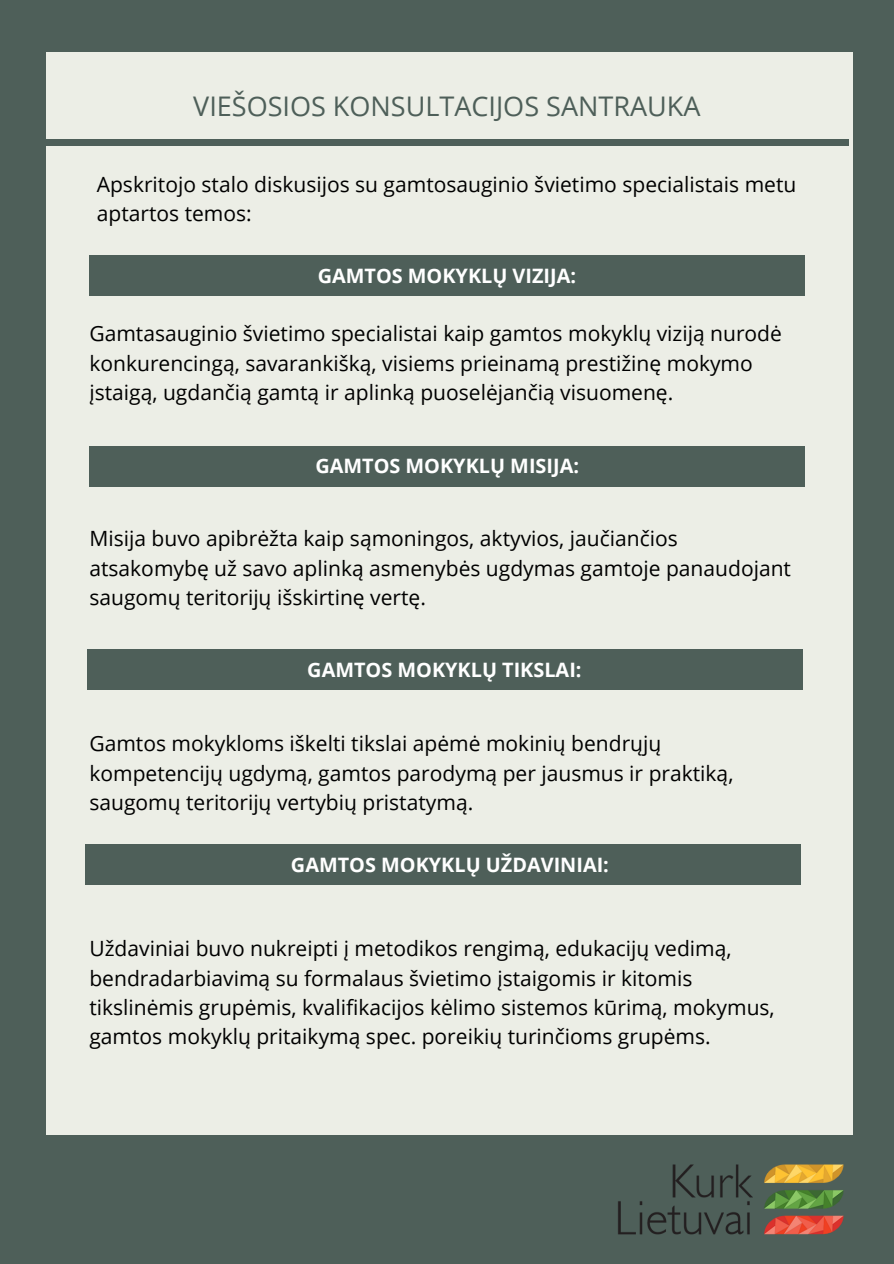
<style>
.page{position:relative;width:894px;height:1264px;background:#fff}
.page>*{position:absolute;margin:0;border:0;box-sizing:border-box;transform-origin:0 0}
.t1{font:27px "Open Sans";color:#4e5f59}
.t2{font:21px/29.2px "Open Sans";color:#000}
.t3{font:700 19.8px "Open Sans";color:#fff}
</style>
<div class="page">
<div style="left:0;top:0;width:893px;height:1263px;background:#4e5f59"></div>
<div style="left:46px;top:52px;width:807px;height:1082px;background:#eceee6"></div>
<div style="left:11px;top:139px;width:837px;height:7px;background:#4e5f59"></div>
<div style="left:89px;top:255px;width:715px;height:40px;background:#4e5f59"></div>
<div style="left:89px;top:446px;width:715px;height:40px;background:#4e5f59"></div>
<div style="left:87px;top:648px;width:715px;height:41px;background:#4e5f59"></div>
<div style="left:85px;top:844px;width:715px;height:41px;background:#4e5f59"></div>
<img style="left:618px;top:1164px;width:226px;height:70px">
<p class="t1" style="left:193px;top:87px;width:508px">VIEŠOSIOS KONSULTACIJOS SANTRAUKA</p>
<p class="t2" style="left:97px;top:169px;width:701px">Apskritojo stalo diskusijos su gamtosauginio švietimo specialistais metu aptartos temos:</p>
<p class="t3" style="left:317px;top:261px;width:260px">GAMTOS MOKYKLŲ VIZIJA:</p>
<p class="t2" style="left:89px;top:318px;width:693px">Gamtasauginio švietimo specialistai kaip gamtos mokyklų viziją nurodė konkurencingą, savarankišką, visiems prieinamą prestižinę mokymo įstaigą, ugdančią gamtą ir aplinką puoselėjančią visuomenę.</p>
<p class="t3" style="left:315px;top:452px;width:265px">GAMTOS MOKYKLŲ MISIJA:</p>
<p class="t2" style="left:89px;top:523px;width:703px">Misija buvo apibrėžta kaip sąmoningos, aktyvios, jaučiančios atsakomybę už savo aplinką asmenybės ugdymas gamtoje panaudojant saugomų teritorijų išskirtinę vertę.</p>
<p class="t3" style="left:307px;top:655px;width:276px">GAMTOS MOKYKLŲ TIKSLAI:</p>
<p class="t2" style="left:89px;top:728px;width:645px">Gamtos mokykloms iškelti tikslai apėmė mokinių bendrųjų kompetencijų ugdymą, gamtos parodymą per jausmus ir praktiką, saugomų teritorijų vertybių pristatymą.</p>
<p class="t3" style="left:291px;top:851px;width:319px">GAMTOS MOKYKLŲ UŽDAVINIAI:</p>
<p class="t2" style="left:89px;top:933px;width:686px">Uždaviniai buvo nukreipti į metodikos rengimą, edukacijų vedimą, bendradarbiavimą su formalaus švietimo įstaigomis ir kitomis tikslinėmis grupėmis, kvalifikacijos kėlimo sistemos kūrimą, mokymus, gamtos mokyklų pritaikymą spec. poreikių turinčioms grupėms.</p>
</div>
